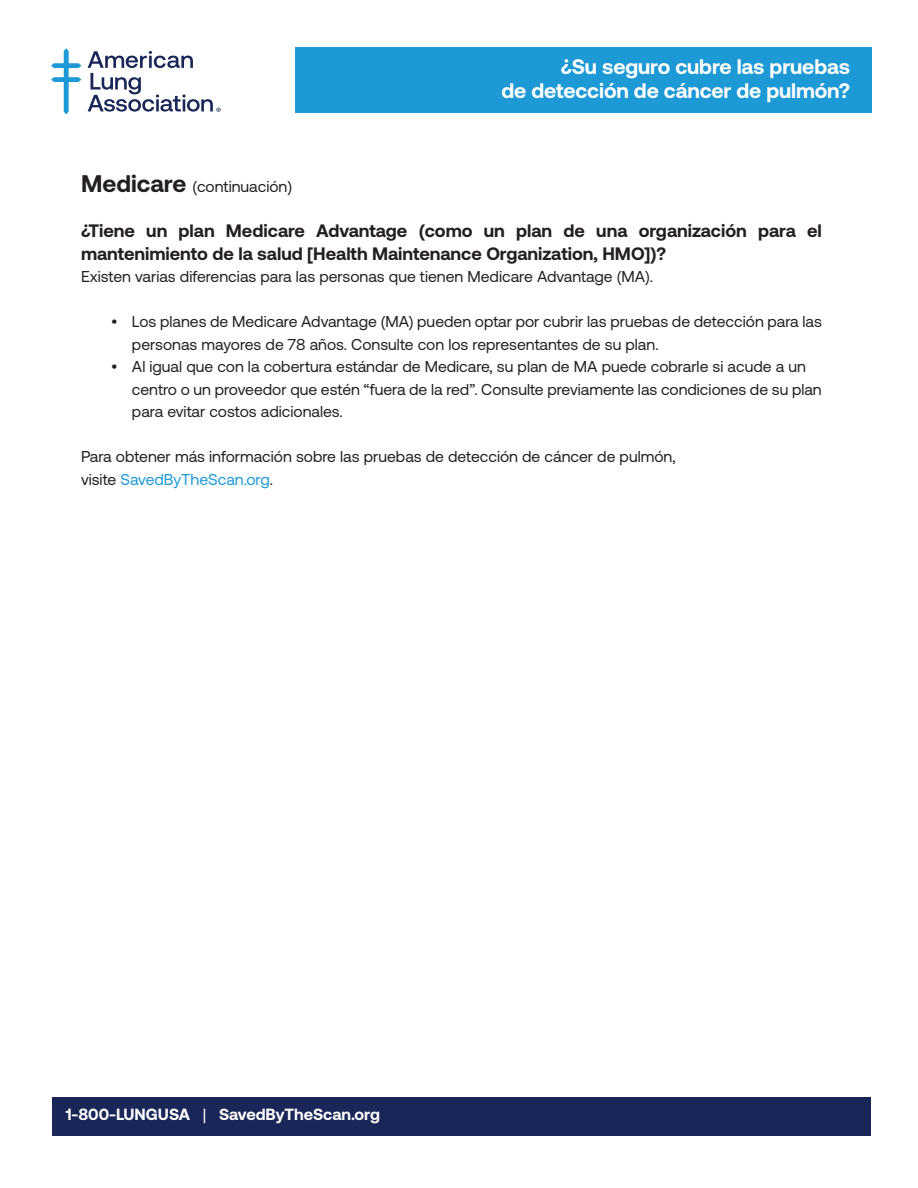
<style>
.page{position:relative;width:918px;height:1188px;background:#fff}
.page>*{position:absolute;margin:0;border:0;box-sizing:border-box;transform-origin:0 0}
.t1{font:700 21px/24px "Aeonik";letter-spacing:-.005em;color:#fff;text-align:right}
.t2{font:700 18px/22.5px "Aeonik";color:#231f20}
.t3{font:700 16.2px "Aeonik";color:#fff}
.t4{font:15.75px/22.5px "Aeonik";color:#231f20}
.s1{font-weight:700;font-size:24px}
.s2{color:#1d99d6}
.s3{font-weight:400}
</style>
<div class="page">
<div style="left:52px;top:1097px;width:819px;height:38px;background:#1a2657"></div>
<div style="left:295px;top:47px;width:576px;height:65px;background:#1d99d6"></div>
<svg style="left:51px;top:48px;width:30px;height:66px"></svg>
<svg style="left:88px;top:51px;width:133px;height:61px"></svg>
<h1 class="t1" style="left:502px;top:55px;width:350px">¿Su seguro cubre las pruebas<br>de detección de cáncer de pulmón?</h1>
<p class="t4" style="left:81px;top:175px;width:213px"><span class="s1">Medicare</span> (continuación)</p>
<p class="t2" style="left:81px;top:219px;width:742px">¿Tiene un plan Medicare Advantage (como un plan de una organización para el mantenimiento de la salud [Health Maintenance Organization, HMO])?</p>
<p class="t4" style="left:81px;top:265px;width:574px">Existen varias diferencias para las personas que tienen Medicare Advantage (MA).</p>
<p class="t4" style="left:132px;top:310px;width:691px;text-indent:-21px">• Los planes de Medicare Advantage (MA) pueden optar por cubrir las pruebas de detección para las personas mayores de 78 años. Consulte con los representantes de su plan.</p>
<p class="t4" style="left:132px;top:355px;width:691px;text-indent:-21px">• Al igual que con la cobertura estándar de Medicare, su plan de MA puede cobrarle si acude a un centro o un proveedor que estén “fuera de la red”. Consulte previamente las condiciones de su plan para evitar costos adicionales.</p>
<p class="t4" style="left:81px;top:446px;width:596px">Para obtener más información sobre las pruebas de detección de cáncer de pulmón, visite <span class="s2">SavedByTheScan.org</span>.</p>
<p class="t3" style="left:66px;top:1105px;width:316px">1-800-LUNGUSA <span class="s3">|</span> SavedByTheScan.org</p>
</div>
